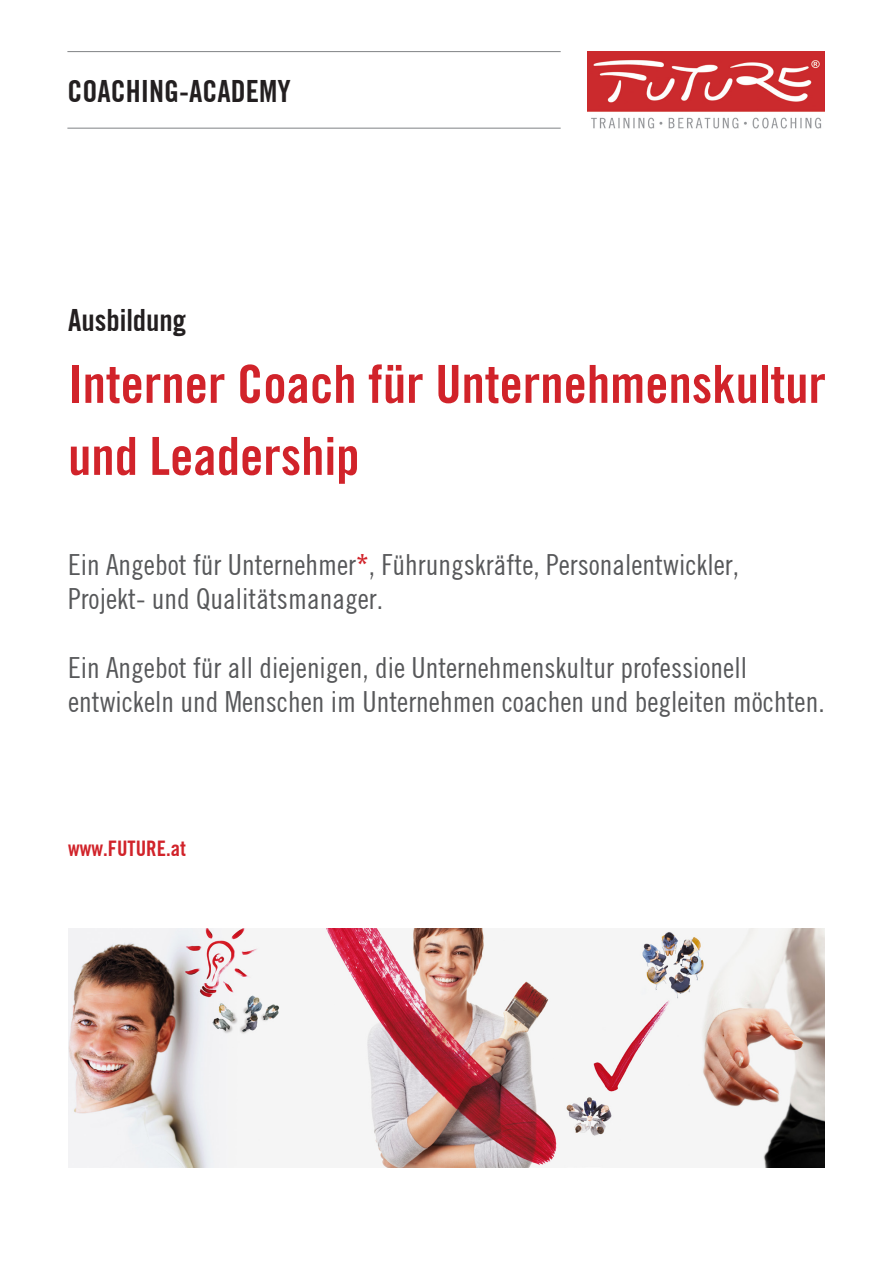
<style>
.page{position:relative;width:893px;height:1263px;background:#fff}
.page>*{position:absolute;margin:0;border:0;box-sizing:border-box;transform-origin:0 0}
.Headline2{font:52.5px "Future B Bold";color:#d1232a}
.Headline{font:30px "Future B Bold";color:#231f20}
.Headline2-2{font:30px "Future B Bold";color:#231f20}
.Headline2-3{font:28.5px/34.2px "Future C Copy";color:#57585a}
.t1{font:21px "Future B Bold";color:#d1232a}
.s1{font-family:"Future B Bold";color:#d1232a}
</style>
<div class="page">
<img style="left:68px;top:928px;width:757px;height:240px">
<img style="left:587px;top:51px;width:237px;height:77px">
<hr style="left:67px;top:51px;width:494px;height:1px;background:#808285">
<hr style="left:67px;top:128px;width:494px;height:1px;background:#808285">
<p class="Headline" style="left:67px;top:73px;width:225px">COACHING-ACADEMY</p>
<p class="Headline2-2" style="left:68px;top:302px;width:120px">Ausbildung</p>
<p class="Headline2" style="left:68px;top:352px;width:759px">Interner Coach für Unternehmenskultur</p>
<p class="Headline2" style="left:68px;top:424px;width:293px">und Leadership</p>
<p class="Headline2-3" style="left:68px;top:547px;width:673px">Ein Angebot für Unternehmer<span class="s1">*</span>, Führungskräfte, Personalentwickler,<br>Projekt- und Qualitätsmanager.</p>
<p class="Headline2-3" style="left:68px;top:650px;width:758px">Ein Angebot für all diejenigen, die Unternehmenskultur professionell entwickeln und Menschen im Unternehmen coachen und begleiten möchten.</p>
<p class="t1" style="left:68px;top:836px;width:119px">www.FUTURE.at</p>
</div>
